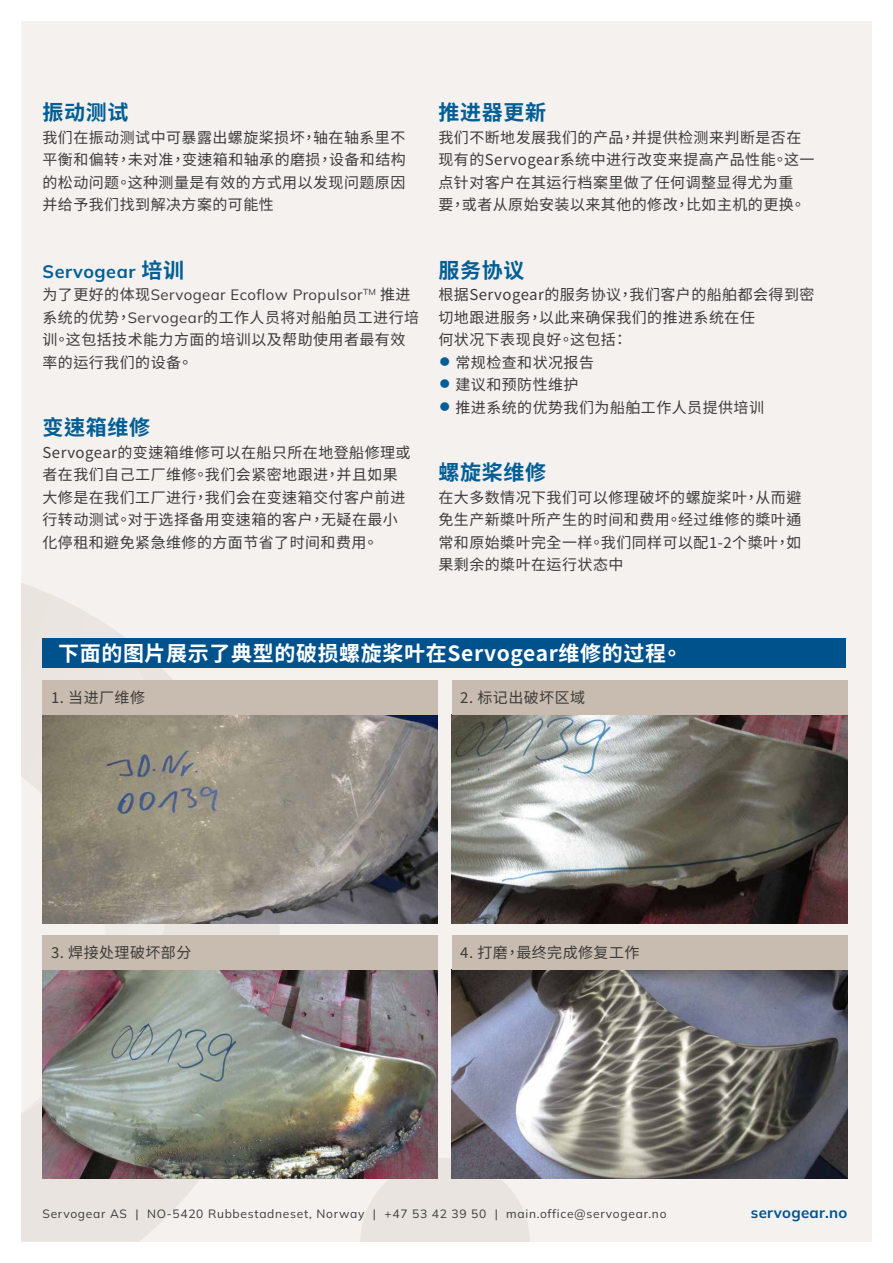
<style>
.page{position:relative;width:893px;height:1263px;background:#fff}
.page>*{position:absolute;margin:0;border:0;box-sizing:border-box;transform-origin:0 0}
.t1{font:700 21px "Source Han Sans HC";letter-spacing:.03em;color:#fff}
.t2{font:700 21px "Source Han Sans HC";letter-spacing:.03em;color:#005e96}
.t3{font:700 18px "Mulish";letter-spacing:.03em;color:#005e96}
.t4{font:15px/22.5px "Source Han Sans HC";letter-spacing:.03em;color:#3c3c3b}
.t5{font:15px "Mulish";letter-spacing:.03em;color:#3c3c3b}
.t6{font:700 15px "Mulish";letter-spacing:.02em;color:#00528d}
.t7{font:12px "Mulish";letter-spacing:.06em;color:#3c3c3b}
.s1{font-family:"Source Han Sans HC";font-size:21px}
.s2{font-family:"Source Han Sans HC"}
.s3{font-family:"Mulish"}
.s4{font-family:"Mulish";font-size:24px;color:#005e96}
</style>
<div class="page">
<div style="left:21px;top:21px;width:851px;height:1221px;background:#f4f1ee"></div>
<svg style="left:360px;top:1158px;width:170px;height:84px"></svg>
<svg style="left:21px;top:583px;width:87px;height:43px"></svg>
<svg style="left:21px;top:626px;width:264px;height:616px"></svg>
<img style="left:43px;top:715px;width:395px;height:208px">
<img style="left:452px;top:715px;width:395px;height:208px">
<img style="left:43px;top:970px;width:395px;height:208px">
<img style="left:452px;top:970px;width:395px;height:208px">
<div style="left:43px;top:681px;width:395px;height:34px;background:#c8bbaf"></div>
<div style="left:43px;top:936px;width:395px;height:34px;background:#c8bbaf"></div>
<div style="left:452px;top:681px;width:395px;height:34px;background:#c8bbaf"></div>
<div style="left:452px;top:936px;width:395px;height:34px;background:#c8bbaf"></div>
<div style="left:43px;top:638px;width:803px;height:30px;background:#00528d"></div>
<h1 class="t2" style="left:43px;top:101px;width:87px">振动测试</h1>
<p class="t4" style="left:43px;top:126px;width:365px;text-align:justify">我们在振动测试中可暴露出螺旋桨损坏，轴在轴系里不平衡和偏转，未对准，变速箱和轴承的磨损，设备和结构的松动问题。这种测量是有效的方式用以发现问题原因并给予我们找到解决方案的可能性</p>
<p class="t3" style="left:43px;top:259px;width:143px">Servogear <span class="s1">培训</span></p>
<p class="t5" style="left:43px;top:285px;width:370px"><span class="s2">为了更好的体现</span>Servogear Ecoflow Propulsor<sup>TM</sup> <span class="s2">推进</span></p>
<p class="t4" style="left:43px;top:306px;width:378px">系统的优势，<span class="s3">Servogear</span>的工作人员将对船舶员工进行培训。这包括技术能力方面的培训以及帮助使用者最有效率的运行我们的设备。</p>
<h1 class="t2" style="left:43px;top:416px;width:109px">变速箱维修</h1>
<p class="t4" style="left:43px;top:441px;width:370px">Servogear的变速箱维修可以在船只所在地登船修理或者在我们自己工厂维修。我们会紧密地跟进，并且如果大修是在我们工厂进行，我们会在变速箱交付客户前进行转动测试。对于选择备用变速箱的客户，无疑在最小化停租和避免紧急维修的方面节省了时间和费用。</p>
<h1 class="t2" style="left:438px;top:101px;width:109px">推进器更新</h1>
<p class="t4" style="left:438px;top:126px;width:378px">我们不断地发展我们的产品，并提供检测来判断是否在现有的Servogear系统中进行改变来提高产品性能。这一点针对客户在其运行档案里做了任何调整显得尤为重<br>要，或者从原始安装以来其他的修改，比如主机的更换。</p>
<h1 class="t2" style="left:438px;top:258px;width:87px">服务协议</h1>
<p class="t4" style="left:438px;top:284px;width:378px">根据Servogear的服务协议，我们客户的船舶都会得到密切地跟进服务，以此来确保我们的推进系统在任<br>何状况下表现良好。这包括：</p>
<p class="t4" style="left:438px;top:351px;width:157px"><span class="s4">•</span> 常规检查和状况报告</p>
<p class="t4" style="left:438px;top:374px;width:142px"><span class="s4">•</span> 建议和预防性维护</p>
<p class="t4" style="left:438px;top:396px;width:327px"><span class="s4">•</span> 推进系统的优势我们为船舶工作人员提供培训</p>
<h1 class="t2" style="left:438px;top:461px;width:109px">螺旋桨维修</h1>
<p class="t4" style="left:438px;top:486px;width:365px;text-align:justify">在大多数情况下我们可以修理破坏的螺旋桨叶，从而避免生产新槳叶所产生的时间和费用。经过维修的槳叶通常和原始槳叶完全一样。我们同样可以配1-2个槳叶，如果剩余的槳叶在运行状态中</p>
<h1 class="t1" style="left:58px;top:641px;width:626px">下面的图片展示了典型的破损螺旋桨叶在Servogear维修的过程。</h1>
<p class="t4" style="left:51px;top:687px;width:96px">1. 当进厂维修</p>
<p class="t4" style="left:51px;top:942px;width:142px">3. 焊接处理破坏部分</p>
<p class="t4" style="left:460px;top:687px;width:126px">2. 标记出破坏区域</p>
<p class="t4" style="left:460px;top:942px;width:181px">4. 打磨，最终完成修复工作</p>
<p class="t7" style="left:43px;top:1206px;width:625px">Servogear AS | NO-5420 Rubbestadneset, Norway | +47 53 42 39 50 | main.office@servogear.no</p>
<p class="t6" style="left:751px;top:1202px;width:98px">servogear.no</p>
</div>
